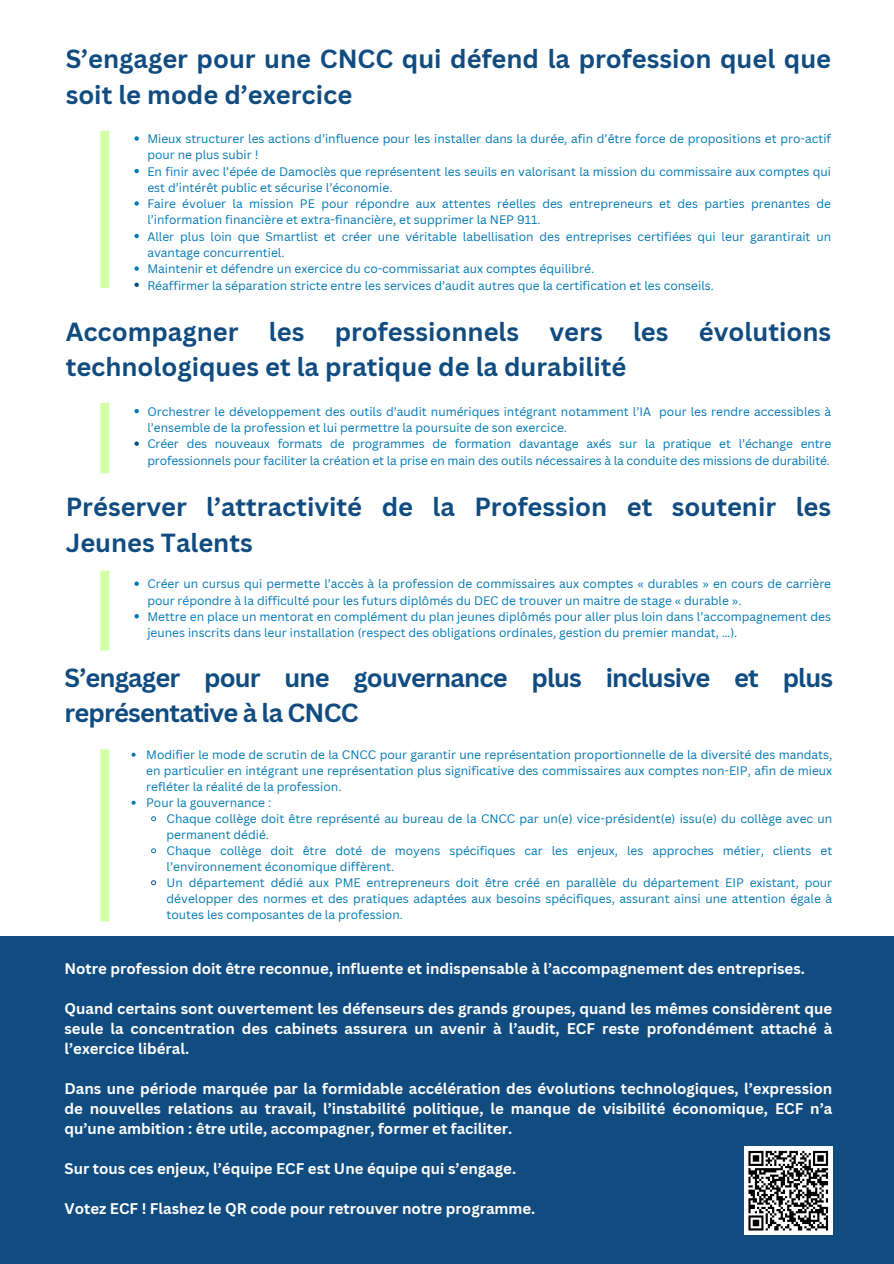
<style>
.page{position:relative;width:894px;height:1264px;background:#fff}
.page>*{position:absolute;margin:0;border:0;box-sizing:border-box;transform-origin:0 0}
.t1{font:700 25.5px/35.5px "Canva Sans";color:#114c81}
.t2{font:700 25.5px/35px "Canva Sans";letter-spacing:-.03em;color:#114c81}
.t3{font:700 15px/20px "Canva Sans";color:#fff;text-align:justify}
.t4{font:12px/16.2px "Canva Sans";color:#0077b5}
</style>
<div class="page">
<div style="left:0;top:936px;width:893px;height:327px;background:#114c81"></div>
<svg style="left:131px;top:752px;width:4px;height:4px"></svg>
<svg style="left:131px;top:800px;width:4px;height:4px"></svg>
<svg style="left:151px;top:816px;width:6px;height:6px"></svg>
<svg style="left:151px;top:848px;width:6px;height:6px"></svg>
<svg style="left:151px;top:880px;width:6px;height:6px"></svg>
<div style="left:100px;top:749px;width:9px;height:172px;background:#d3ffa6"></div>
<svg style="left:134px;top:136px;width:5px;height:5px"></svg>
<svg style="left:134px;top:169px;width:5px;height:4px"></svg>
<svg style="left:134px;top:201px;width:5px;height:5px"></svg>
<svg style="left:134px;top:234px;width:5px;height:4px"></svg>
<svg style="left:134px;top:266px;width:5px;height:5px"></svg>
<svg style="left:134px;top:283px;width:5px;height:4px"></svg>
<svg style="left:134px;top:409px;width:5px;height:4px"></svg>
<svg style="left:134px;top:441px;width:5px;height:5px"></svg>
<svg style="left:134px;top:581px;width:5px;height:5px"></svg>
<svg style="left:134px;top:614px;width:5px;height:4px"></svg>
<div style="left:100px;top:131px;width:9px;height:157px;background:#d3ffa6"></div>
<div style="left:100px;top:403px;width:9px;height:70px;background:#d3ffa6"></div>
<div style="left:100px;top:570px;width:9px;height:80px;background:#d3ffa6"></div>
<div style="left:744px;top:1146px;width:88px;height:88px;background:#fff"></div>
<svg style="left:748px;top:1150px;width:81px;height:81px"></svg>
<p class="t1" style="left:66px;top:40px;width:766px">S’engager pour une CNCC qui défend la profession quel que soit le mode d’exercice</p>
<p class="t4" style="left:147px;top:130px;width:685px">Mieux structurer les actions d’influence pour les installer dans la durée, afin d’être force de propositions et pro-actif pour ne plus subir !</p>
<h1 class="t4" style="left:147px;top:163px;width:685px">En finir avec l’épée de Damoclès que représentent les seuils en valorisant la mission du commissaire aux comptes qui est d’intérêt public et sécurise l’économie.</h1>
<p class="t4" style="left:147px;top:195px;width:685px">Faire évoluer la mission PE pour répondre aux attentes réelles des entrepreneurs et des parties prenantes de l’information financière et extra-financière, et supprimer la NEP 911.</p>
<p class="t4" style="left:147px;top:228px;width:685px">Aller plus loin que Smartlist et créer une véritable labellisation des entreprises certifiées qui leur garantirait un avantage concurrentiel.</p>
<p class="t4" style="left:147px;top:260px;width:448px">Maintenir et défendre un exercice du co-commissariat aux comptes équilibré.</p>
<p class="t4" style="left:147px;top:277px;width:568px">Réaffirmer la séparation stricte entre les services d’audit autres que la certification et les conseils.</p>
<p class="t1" style="left:66px;top:313px;width:766px">Accompagner les professionnels vers les évolutions technologiques et la pratique de la durabilité</p>
<h2 class="t4" style="left:147px;top:403px;width:685px">Orchestrer le développement des outils d’audit numériques intégrant notamment l’IA pour les rendre accessibles à l’ensemble de la profession et lui permettre la poursuite de son exercice.</h2>
<h2 class="t4" style="left:147px;top:435px;width:685px">Créer des nouveaux formats de programmes de formation davantage axés sur la pratique et l’échange entre professionnels pour faciliter la création et la prise en main des outils nécessaires à la conduite des missions de durabilité.</h2>
<h2 class="t1" style="left:66px;top:488px;width:766px">Préserver l’attractivité de la Profession et soutenir les<br>Jeunes Talents</h2>
<h2 class="t4" style="left:147px;top:575px;width:685px">Créer un cursus qui permette l’accès à la profession de commissaires aux comptes « durables » en cours de carrière pour répondre à la difficulté pour les futurs diplômés du DEC de trouver un maitre de stage « durable ».</h2>
<h2 class="t4" style="left:147px;top:608px;width:685px">Mettre en place un mentorat en complément du plan jeunes diplômés pour aller plus loin dans l’accompagnement des jeunes inscrits dans leur installation (respect des obligations ordinales, gestion du premier mandat, …).</h2>
<h1 class="t2" style="left:64px;top:659px;width:769px">S’engager pour une gouvernance plus inclusive et plus représentative à la CNCC</h1>
<p class="t4" style="left:146px;top:746px;width:687px;text-align:justify">Modifier le mode de scrutin de la CNCC pour garantir une représentation proportionnelle de la diversité des mandats, en particulier en intégrant une représentation plus significative des commissaires aux comptes non-EIP, afin de mieux refléter la réalité de la profession.</p>
<p class="t4" style="left:146px;top:794px;width:126px">Pour la gouvernance :</p>
<p class="t4" style="left:166px;top:810px;width:667px">Chaque collège doit être représenté au bureau de la CNCC par un(e) vice-président(e) issu(e) du collège avec un permanent dédié.</p>
<p class="t4" style="left:166px;top:842px;width:667px">Chaque collège doit être doté de moyens spécifiques car les enjeux, les approches métier, clients et l’environnement économique diffèrent.</p>
<p class="t4" style="left:166px;top:874px;width:667px;text-align:justify">Un département dédié aux PME entrepreneurs doit être créé en parallèle du département EIP existant, pour développer des normes et des pratiques adaptées aux besoins spécifiques, assurant ainsi une attention égale à toutes les composantes de la profession.</p>
<p class="t3" style="left:64px;top:958px;width:741px">Notre profession doit être reconnue, influente et indispensable à l’accompagnement des entreprises.</p>
<h1 class="t3" style="left:64px;top:998px;width:769px">Quand certains sont ouvertement les défenseurs des grands groupes, quand les mêmes considèrent que seule la concentration des cabinets assurera un avenir à l’audit, ECF reste profondément attaché à l’exercice libéral.</h1>
<p class="t3" style="left:64px;top:1078px;width:769px">Dans une période marquée par la formidable accélération des évolutions technologiques, l’expression de nouvelles relations au travail, l’instabilité politique, le manque de visibilité économique, ECF n’a qu’une ambition : être utile, accompagner, former et faciliter.</p>
<p class="t3" style="left:64px;top:1158px;width:453px">Sur tous ces enjeux, l’équipe ECF est Une équipe qui s’engage.</p>
<h1 class="t3" style="left:64px;top:1198px;width:472px">Votez ECF ! Flashez le QR code pour retrouver notre programme.</h1>
</div>
